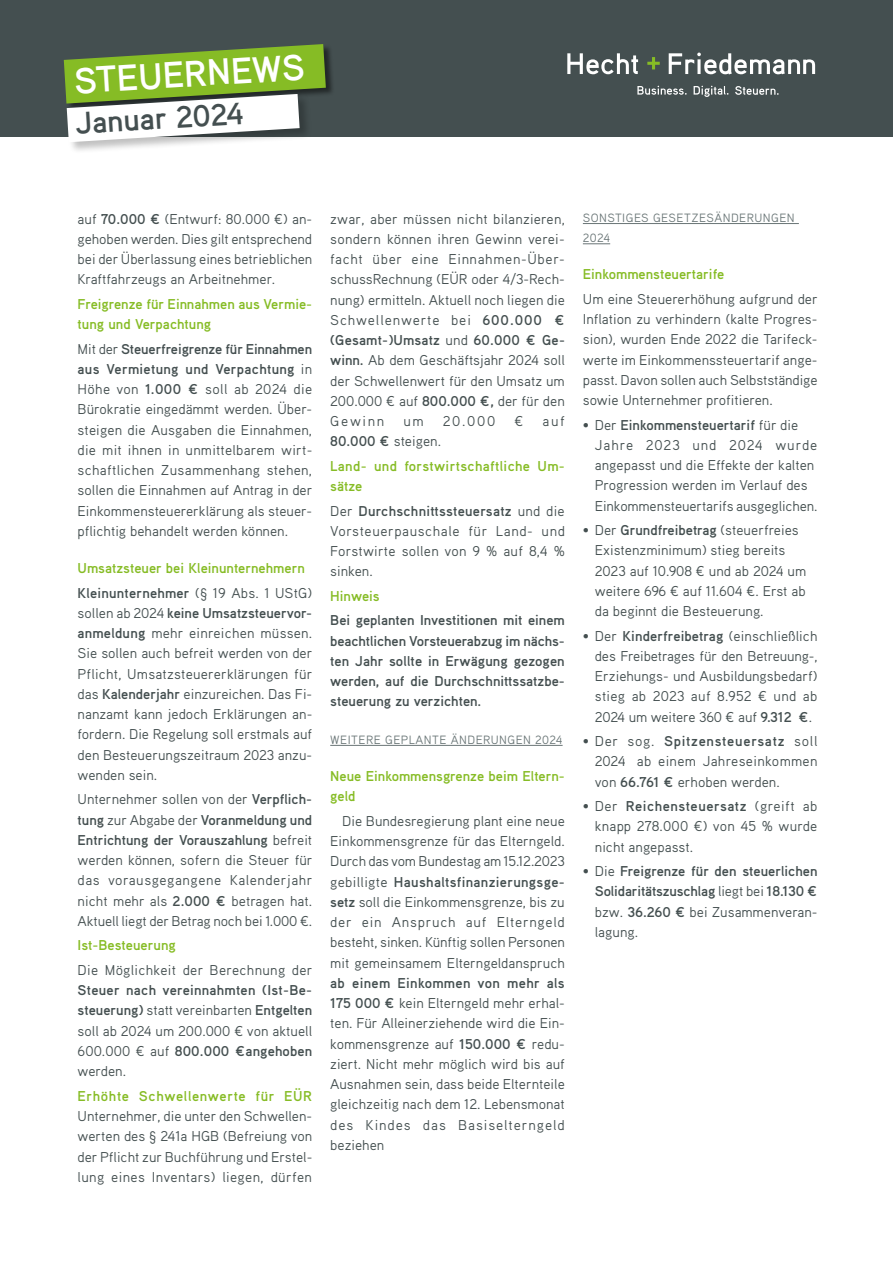
<style>
.page{position:relative;width:893px;height:1263px;background:#fff}
.page>*{position:absolute;margin:0;border:0;box-sizing:border-box;transform-origin:0 0}
.t1{font:700 36.75px "Aaux Pro OT";color:#fff}
.t2{font:700 30.9px "Aaux Pro OT";color:#444f50}
.t3{font:14.25px/20.2px "Aaux Pro OT";color:#444f50;text-align:justify}
.t4{font:700 14.25px/20.2px "Aaux Pro OT";color:#444f50;text-align:justify}
.t5{font:700 14.25px/20.2px "Aaux Pro OT";color:#86bc25}
.t6{font:700 14.25px/24.5px "Aaux Pro OT";letter-spacing:.025em;color:#86bc25}
.t7{font:700 14.25px/24.5px "Aaux Pro OT";letter-spacing:.02em;color:#444f50}
.t8{font:14.25px "Aaux Pro OT";letter-spacing:.02em;color:#444f50}
.t9{font:700 14.25px "Aaux Pro OT";letter-spacing:.045em;color:#86bc25}
.t10{font:12px/20.2px "Aaux Pro OT";letter-spacing:.04em;color:#697576}
.s1{font-weight:700}
.s2{color:#444f50}
.s3{font-weight:400;color:#444f50}
.s4{font-weight:400}
.s5{color:#86bc25}
</style>
<div class="page">
<div style="left:0;top:0;width:893px;height:136px;background:#444f50"></div>
<svg style="left:567px;top:53px;width:71px;height:21px"></svg>
<svg style="left:669px;top:53px;width:146px;height:21px"></svg>
<svg style="left:647px;top:57px;width:13px;height:12px"></svg>
<svg style="left:637px;top:86px;width:50px;height:9px"></svg>
<svg style="left:694px;top:86px;width:34px;height:11px"></svg>
<svg style="left:735px;top:86px;width:44px;height:9px"></svg>
<hr style="left:330px;top:745px;width:233px;height:1px;background:#697576">
<hr style="left:583px;top:223px;width:216px;height:1px;background:#697576">
<svg style="left:583px;top:244px;width:27px;height:1px"></svg>
<div style="left:64px;top:44px;width:271px;height:69px;background:#000;opacity:.5"></div>
<div style="left:66px;top:94px;width:246px;height:61px;background:#000;opacity:.25"></div>
<svg style="left:64px;top:44px;width:262px;height:98px"></svg>
<h1 class="t1" style="left:72px;top:58px;width:233px;rotate:-4deg">STEUERNEWS</h1>
<h2 class="t2" style="left:74px;top:104px;width:170px;rotate:-4deg">Januar 2024</h2>
<p class="t3" style="left:78px;top:208px;width:236px">auf <span class="s1">70.000 €</span> (Entwurf: 80.000 €) an&shy;gehoben werden. Dies gilt entsprechend bei der Überlassung eines betrieblichen Kraftfahrzeugs an Arbeitnehmer.</p>
<p class="t5" style="left:78px;top:293px;width:236px">Freigrenze für Einnahmen aus Vermie&shy;tung und Verpachtung</p>
<p class="t3" style="left:78px;top:338px;width:236px">Mit der <span class="s1">Steuerfreigrenze für Einnahmen aus Vermietung und Verpachtung</span> in Höhe von <span class="s1">1.000 €</span> soll ab 2024 die Bürokratie eingedämmt werden. Über&shy;steigen die Ausgaben die Einnahmen, die mit ihnen in unmittelbarem wirt&shy;schaftlichen Zusammenhang stehen, sollen die Einnahmen auf Antrag in der Einkommensteuererklärung als steuer&shy;pflichtig behandelt werden können.</p>
<p class="t5" style="left:78px;top:556px;width:236px;line-height:24.5px">Umsatzsteuer bei Kleinunternehmern<br><span class="s2">Kleinunternehmer</span> <span class="s3">(§ 19 Abs. 1 UStG)</span></p>
<p class="t3" style="left:78px;top:602px;width:236px">sollen ab 2024 <span class="s1">keine Umsatzsteuervor&shy;anmeldung</span> mehr einreichen müssen.<br>Sie sollen auch befreit werden von der Pflicht, Umsatzsteuererklärungen für das <span class="s1">Kalenderjahr</span> einzureichen. Das Fi&shy;nanzamt kann jedoch Erklärungen an&shy;fordern. Die Regelung soll erstmals auf den Besteuerungszeitraum 2023 anzu&shy;wenden sein.</p>
<p class="t3" style="left:78px;top:789px;width:237px">Unternehmer sollen von der <span class="s1">Verpflich&shy;tung</span> zur Abgabe der <span class="s1">Voranmeldung und Entrichtung der Vorauszahlung</span> befreit werden können, sofern die Steuer für das vorausgegangene Kalenderjahr nicht mehr als <span class="s1">2.000 €</span> betragen hat.<br>Aktuell liegt der Betrag noch bei 1.000 €.</p>
<p class="t5" style="left:78px;top:935px;width:100px">Ist-Besteuerung</p>
<p class="t8" style="left:78px;top:961px;width:236px">Die Möglichkeit der Berechnung der</p>
<p class="t4" style="left:78px;top:980px;width:236px">Steuer nach vereinnahmten (Ist-Be&shy;steuerung) <span class="s4">statt vereinbarten</span> Entgelten <span class="s4">soll ab 2024 um 200.000 € von aktuell 600.000 € auf</span> 800.000 €angehoben <span class="s4">werden.</span></p>
<p class="t9" style="left:78px;top:1087px;width:236px">Erhöhte Schwellenwerte für EÜR</p>
<p class="t3" style="left:78px;top:1105px;width:236px">Unternehmer, die unter den Schwellen&shy;werten des § 241a HGB (Befreiung von der Pflicht zur Buchführung und Erstel&shy;lung eines Inventars) liegen, dürfen</p>
<p class="t3" style="left:330px;top:208px;width:236px">zwar, aber müssen nicht bilanzieren, sondern können ihren Gewinn verei&shy;facht über eine Einnahmen-Über&shy;schussRechnung (EÜR oder 4/3-Rech&shy;nung) ermitteln. Aktuell noch liegen die Schwellenwerte bei <span class="s1">600.000 € (Gesamt-)Umsatz</span> und <span class="s1">60.000 € Ge&shy;winn.</span> Ab dem Geschäftsjahr 2024 soll der Schwellenwert für den Umsatz um 200.000 € auf <span class="s1">800.000 €,</span> der für den Gewinn</p>
<p class="t3" style="left:403px;top:411px;width:22px">um</p>
<p class="t3" style="left:443px;top:411px;width:54px">20.000</p>
<p class="t3" style="left:514px;top:411px;width:10px">€</p>
<p class="t3" style="left:542px;top:411px;width:24px">auf</p>
<p class="t6" style="left:330px;top:429px;width:236px"><span class="s2">80.000 €</span> <span class="s3">steigen.<br></span>Land- und forstwirtschaftliche Um-</p>
<p class="t7" style="left:330px;top:474px;width:236px"><span class="s5">sätze<br></span><span class="s4">Der</span> Durchschnittssteuersatz <span class="s4">und die</span></p>
<p class="t3" style="left:330px;top:520px;width:236px">Vorsteuerpauschale für Land- und Forstwirte sollen von 9 % auf 8,4 % sinken.</p>
<p class="t5" style="left:330px;top:585px;width:51px">Hinweis</p>
<p class="t4" style="left:330px;top:610px;width:236px">Bei geplanten Investitionen mit einem beachtlichen Vorsteuerabzug im nächs&shy;ten Jahr sollte in Erwägung gezogen werden, auf die Durchschnittssatzbe&shy;steuerung zu verzichten.</p>
<p class="t10" style="left:330px;top:729px;width:234px">WEITERE GEPLANTE ÄNDERUNGEN 2024</p>
<p class="t5" style="left:330px;top:765px;width:236px">Neue Einkommensgrenze beim Eltern&shy;geld</p>
<p class="t3" style="left:330px;top:810px;width:236px;text-indent:12px">Die Bundesregierung plant eine neue Einkommensgrenze für das Elterngeld.<br>Durch das vom Bundestag am 15.12.2023 gebilligte <span class="s1">Haushaltsfinanzierungsge&shy;setz</span> soll die Einkommensgrenze, bis zu der ein Anspruch auf Elterngeld besteht, sinken. Künftig sollen Personen mit gemeinsamem Elterngeldanspruch</p>
<p class="t3" style="left:330px;top:972px;width:236px"><span class="s1">ab einem Einkommen von mehr als 175 000 €</span> kein Elterngeld mehr erhal&shy;ten. Für Alleinerziehende wird die Ein&shy;kommensgrenze auf <span class="s1">150.000 €</span> redu&shy;ziert. Nicht mehr möglich wird bis auf Ausnahmen sein, dass beide Elternteile gleichzeitig nach dem 12. Lebensmonat des Kindes das Basiselterngeld beziehen</p>
<p class="t10" style="left:583px;top:207px;width:213px">SONSTIGES GESETZESÄNDERUNGEN<br>2024</p>
<p class="t5" style="left:583px;top:264px;width:143px">Einkommensteuertarife</p>
<p class="t3" style="left:583px;top:288px;width:236px">Um eine Steuererhöhung aufgrund der Inflation zu verhindern (kalte Progres&shy;sion), wurden Ende 2022 die Tarifeck&shy;werte im Einkommenssteuertarif ange&shy;passt. Davon sollen auch Selbstständige sowie Unternehmer profitieren.</p>
<p class="t3" style="left:595px;top:414px;width:224px;text-align:left;text-indent:-12px">• Der <span class="s1">Einkommensteuertarif</span> für die Jahre 2023 und 2024 wurde angepasst und die Effekte der kalten Progression werden im Verlauf des Einkommensteuertarifs ausgeglichen.</p>
<p class="t3" style="left:595px;top:520px;width:213px;text-align:left;text-indent:-12px">• Der <span class="s1">Grundfreibetrag</span> (steuerfreies<br>Existenzminimum) stieg bereits<br>2023 auf 10.908 € und ab 2024 um weitere 696 € auf 11.604 €. Erst ab da beginnt die Besteuerung.</p>
<p class="t3" style="left:595px;top:625px;width:224px;text-indent:-12px">• Der <span class="s1">Kinderfreibetrag</span> (einschließlich des Freibetrages für den Betreuung-, Erziehungs- und Ausbildungsbedarf) stieg ab 2023 auf 8.952 € und ab 2024 um weitere 360 € auf <span class="s1">9.312 €</span>.</p>
<p class="t3" style="left:595px;top:731px;width:224px;text-indent:-12px">• Der sog. <span class="s1">Spitzensteuersatz</span> soll 2024 ab einem Jahreseinkommen von <span class="s1">66.761 €</span> erhoben werden.</p>
<p class="t3" style="left:595px;top:796px;width:224px;text-indent:-12px">• Der <span class="s1">Reichensteuersatz</span> (greift ab knapp 278.000 €) von 45 % wurde nicht angepasst.</p>
<p class="t4" style="left:595px;top:861px;width:224px;text-indent:-12px"><span class="s4">• Die</span> Freigrenze für den steuerlichen Solidaritätszuschlag <span class="s4">liegt bei</span> 18.130 € <span class="s4">bzw.</span> 36.260 € <span class="s4">bei Zusammenveran&shy;lagung.</span></p>
</div>
